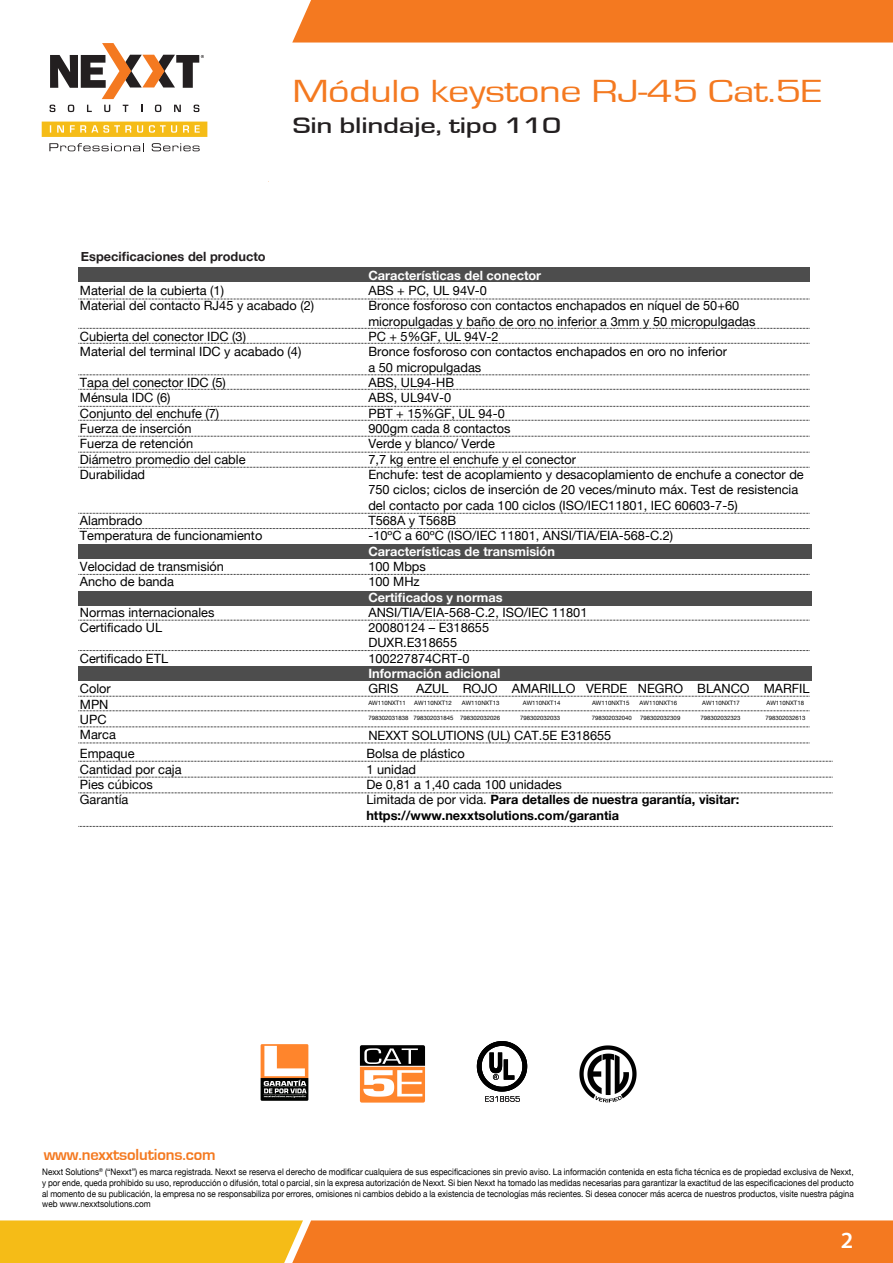
<style>
.page{position:relative;width:893px;height:1263px;background:#fff}
.page>*{position:absolute;margin:0;border:0;box-sizing:border-box;transform-origin:0 0}
.t1{font:33px "Eurostile T";letter-spacing:-.01em;color:#f47920;scale:1.29 1}
.t2{font:600 23.25px "Myriad Pro";color:#fff}
.t3{font:500 23.1px "Eurostile T";letter-spacing:-.01em;color:#231f20;scale:1.33 1}
.t4{font:700 16.5px "Eurostile T";letter-spacing:-.01em;color:#f47920}
.t5{font:12.75px/15.3px "Helvetica Neue";color:#000}
.t6{font:700 12.75px/15.3px "Helvetica Neue";color:#000}
.t7{font:700 12.75px "Helvetica Neue";color:#fff}
.t8{font:700 12.75px "Helvetica Neue";color:#231f20}
.t9{font:9px/10.8px "Helvetica Neue";color:#000;text-align:justify;scale:.9 1}
.t10{font:6px "Helvetica Neue";color:#000}
.s1{font-weight:400}
</style>
<div class="page">
<div style="left:79px;top:268px;width:731px;height:14px;background:#4d4d4d"></div>
<div style="left:79px;top:544px;width:733px;height:15px;background:#4d4d4d"></div>
<div style="left:79px;top:591px;width:733px;height:14px;background:#4d4d4d"></div>
<div style="left:79px;top:666px;width:733px;height:15px;background:#4d4d4d"></div>
<svg style="left:79px;top:299px;width:731px;height:1px"></svg>
<svg style="left:79px;top:328px;width:731px;height:1px"></svg>
<svg style="left:79px;top:343px;width:731px;height:1px"></svg>
<svg style="left:79px;top:374px;width:731px;height:1px"></svg>
<svg style="left:79px;top:389px;width:731px;height:1px"></svg>
<svg style="left:79px;top:406px;width:731px;height:1px"></svg>
<svg style="left:79px;top:420px;width:731px;height:1px"></svg>
<svg style="left:79px;top:452px;width:731px;height:1px"></svg>
<svg style="left:79px;top:467px;width:731px;height:1px"></svg>
<svg style="left:79px;top:436px;width:731px;height:1px"></svg>
<svg style="left:79px;top:513px;width:731px;height:1px"></svg>
<svg style="left:79px;top:528px;width:731px;height:1px"></svg>
<svg style="left:79px;top:574px;width:731px;height:1px"></svg>
<svg style="left:79px;top:650px;width:731px;height:1px"></svg>
<svg style="left:79px;top:620px;width:731px;height:1px"></svg>
<svg style="left:79px;top:710px;width:731px;height:1px"></svg>
<svg style="left:79px;top:696px;width:731px;height:1px"></svg>
<svg style="left:79px;top:726px;width:731px;height:1px"></svg>
<svg style="left:79px;top:742px;width:731px;height:1px"></svg>
<svg style="left:49px;top:143px;width:95px;height:8px"></svg>
<svg style="left:152px;top:143px;width:48px;height:8px"></svg>
<svg style="left:50px;top:43px;width:154px;height:56px"></svg>
<svg style="left:50px;top:105px;width:5px;height:7px"></svg>
<svg style="left:68px;top:105px;width:6px;height:7px"></svg>
<svg style="left:87px;top:105px;width:5px;height:7px"></svg>
<svg style="left:104px;top:105px;width:6px;height:7px"></svg>
<svg style="left:123px;top:105px;width:5px;height:7px"></svg>
<svg style="left:155px;top:105px;width:6px;height:7px"></svg>
<svg style="left:174px;top:105px;width:7px;height:7px"></svg>
<svg style="left:194px;top:105px;width:5px;height:7px"></svg>
<svg style="left:42px;top:122px;width:165px;height:15px;background:#f6c435"></svg>
<svg style="left:0;top:1220px;width:893px;height:43px;background:#f49121"></svg>
<svg style="left:79px;top:761px;width:754px;height:1px"></svg>
<svg style="left:79px;top:826px;width:754px;height:1px"></svg>
<svg style="left:79px;top:792px;width:754px;height:1px"></svg>
<svg style="left:79px;top:777px;width:754px;height:1px"></svg>
<div style="left:292px;top:0;width:601px;height:43px;background:#f47920"></div>
<img style="left:359px;top:1045px;width:67px;height:58px">
<img style="left:579px;top:1045px;width:58px;height:58px">
<img style="left:260px;top:1044px;width:49px;height:57px">
<img style="left:476px;top:1041px;width:52px;height:61px">
<h1 class="t1" style="left:292px;top:73px;width:412px">Módulo keystone RJ-45 Cat.5E</h1>
<h3 class="t3" style="left:293px;top:112px;width:203px">Sin blindaje, tipo 110</h3>
<p class="t8" style="left:81px;top:249px;width:186px">Especificaciones del producto</p>
<p class="t5" style="left:80px;top:282px;width:236px">Material de la cubierta (1)<br>Material del contacto RJ45 y acabado (2)</p>
<p class="t5" style="left:80px;top:328px;width:223px">Cubierta del conector IDC (3)<br>Material del terminal IDC y acabado (4)</p>
<p class="t5" style="left:80px;top:374px;width:167px">Tapa del conector IDC (5)<br>Ménsula IDC (6)<br>Conjunto del enchufe (7)<br>Fuerza de inserción<br>Fuerza de retención<br>Diámetro promedio del cable<br>Durabilidad</p>
<p class="t5" style="left:80px;top:512px;width:184px">Alambrado<br>Temperatura de funcionamiento</p>
<p class="t5" style="left:80px;top:558px;width:146px">Velocidad de transmisión<br>Ancho de banda</p>
<p class="t5" style="left:80px;top:604px;width:136px">Normas internacionales<br>Certificado UL</p>
<p class="t5" style="left:80px;top:650px;width:90px">Certificado ETL</p>
<p class="t5" style="left:80px;top:681px;width:37px">Color<br>MPN<br>UPC<br>Marca</p>
<p class="t7" style="left:368px;top:267px;width:174px">Características del conector</p>
<p class="t5" style="left:368px;top:283px;width:437px">ABS + PC, UL 94V-0<br>Bronce fosforoso con contactos enchapados en níquel de 50+60 micropulgadas y baño de oro no inferior a 3mm y 50 micropulgadas<br>PC + 5%GF, UL 94V-2<br>Bronce fosforoso con contactos enchapados en oro no inferior<br>a 50 micropulgadas<br>ABS, UL94-HB<br>ABS, UL94V-0<br>PBT + 15%GF, UL 94-0<br>900gm cada 8 contactos<br>Verde y blanco/ Verde<br>7,7 kg entre el enchufe y el conector<br>Enchufe: test de acoplamiento y desacoplamiento de enchufe a conector de 750 ciclos; ciclos de inserción de 20 veces/minuto máx. Test de resistencia del contacto por cada 100 ciclos (ISO/IEC11801, IEC 60603-7-5)<br>T568A y T568B<br>-10ºC a 60ºC (ISO/IEC 11801, ANSI/TIA/EIA-568-C.2)</p>
<p class="t7" style="left:368px;top:543px;width:188px">Características de transmisión</p>
<p class="t5" style="left:368px;top:558px;width:59px">100 Mbps<br>100 MHz</p>
<p class="t7" style="left:368px;top:589px;width:136px">Certificados y normas</p>
<p class="t5" style="left:368px;top:604px;width:221px">ANSI/TIA/EIA-568-C.2, ISO/IEC 11801<br>20080124 – E318655<br>DUXR.E318655</p>
<p class="t7" style="left:368px;top:666px;width:133px">Información adicional</p>
<p class="t5" style="left:368px;top:681px;width:32px">GRIS</p>
<p class="t5" style="left:416px;top:681px;width:395px">AZUL ROJO AMARILLO VERDE NEGRO BLANCO MARFIL</p>
<p class="t10" style="left:368px;top:700px;width:39px">AW110NXT11</p>
<p class="t10" style="left:414px;top:700px;width:39px">AW110NXT12</p>
<p class="t10" style="left:462px;top:700px;width:39px">AW110NXT13</p>
<p class="t10" style="left:523px;top:700px;width:39px">AW110NXT14</p>
<p class="t10" style="left:592px;top:700px;width:39px">AW110NXT15</p>
<p class="t10" style="left:640px;top:700px;width:39px">AW110NXT16</p>
<p class="t10" style="left:702px;top:700px;width:39px">AW110NXT17</p>
<p class="t10" style="left:766px;top:700px;width:39px">AW110NXT18</p>
<p class="t10" style="left:368px;top:715px;width:133px">798302031838 798302031845 798302032026</p>
<p class="t10" style="left:520px;top:715px;width:42px">798302032033</p>
<p class="t10" style="left:592px;top:715px;width:42px">798302032040</p>
<p class="t10" style="left:640px;top:715px;width:42px">798302032309</p>
<p class="t10" style="left:700px;top:715px;width:42px">798302032323</p>
<p class="t10" style="left:765px;top:715px;width:42px">798302032613</p>
<p class="t5" style="left:368px;top:728px;width:244px">NEXXT SOLUTIONS (UL) CAT.5E E318655</p>
<p class="t5" style="left:80px;top:746px;width:103px">Empaque<br>Cantidad por caja<br>Pies cúbicos<br>Garantía</p>
<p class="t6" style="left:366px;top:746px;width:375px"><span class="s1">Bolsa de plástico<br>1 unidad<br>De 0,81 a 1,40 cada 100 unidades<br>Limitada de por vida.</span> Para detalles de nuestra garantía, visitar: https://www.nexxtsolutions.com/garantia</p>
<p class="t4" style="left:44px;top:1146px;width:173px">www.nexxtsolutions.com</p>
<p class="t9" style="left:42px;top:1166px;width:903px">Nexxt Solutions<sup>®</sup> (“Nexxt”) es marca registrada. Nexxt se reserva el derecho de modificar cualquiera de sus especificaciones sin previo aviso. La información contenida en esta ficha técnica es de propiedad exclusiva de Nexxt, y por ende, queda prohibido su uso, reproducción o difusión, total o parcial, sin la expresa autorización de Nexxt. Si bien Nexxt ha tomado las medidas necesarias para garantizar la exactitud de las especificaciones del producto al momento de su publicación, la empresa no se responsabiliza por errores, omisiones ni cambios debido a la existencia de tecnologías más recientes. Si desea conocer más acerca de nuestros productos, visite nuestra página web www.nexxtsolutions.com</p>
<h2 class="t2" style="left:841px;top:1226px;width:14px">2</h2>
</div>
